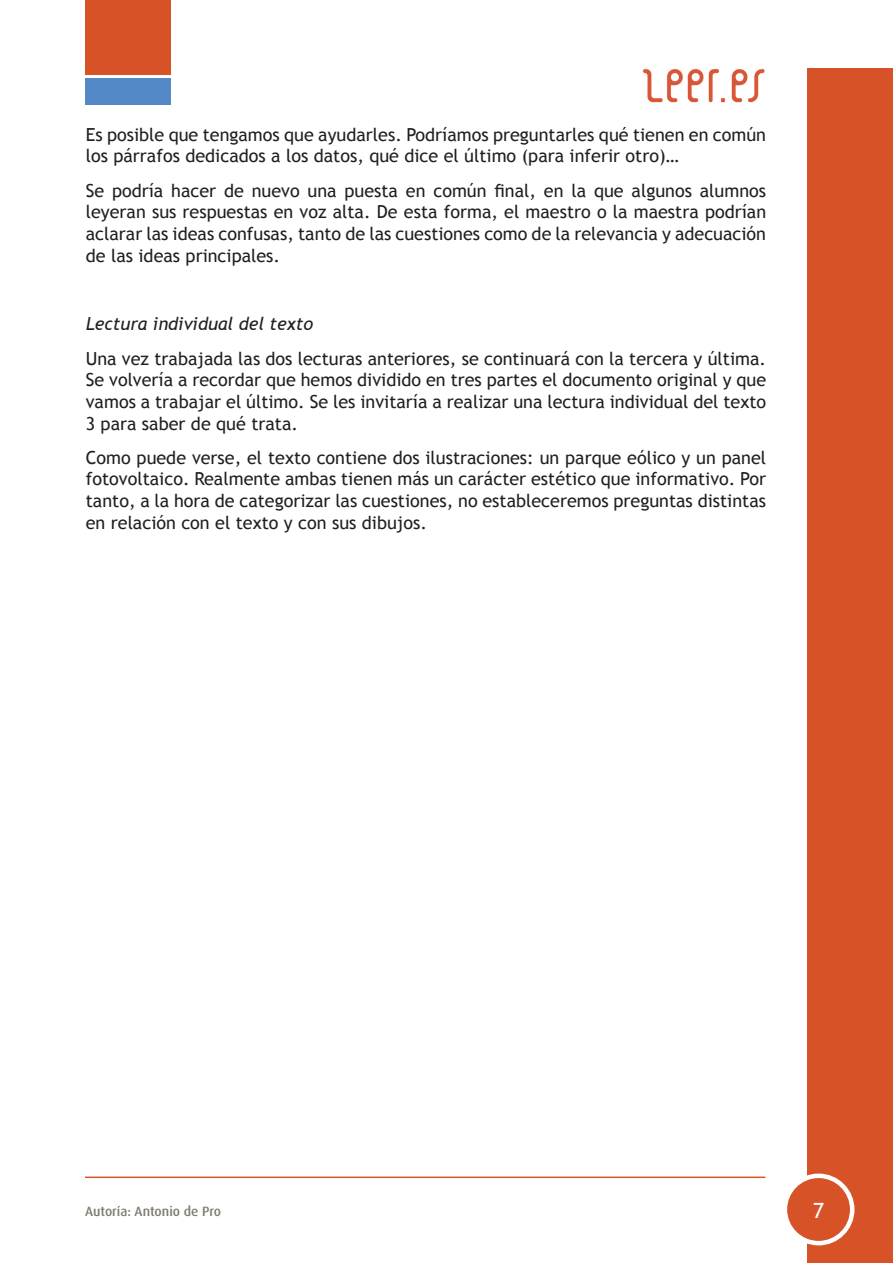
<style>
.page{position:relative;width:893px;height:1263px;background:#fff}
.page>*{position:absolute;margin:0;border:0;box-sizing:border-box;transform-origin:0 0}
.t1{font:21px "Trebuchet MS";color:#fff}
.t2{font:18px/21.6px "Trebuchet MS";color:#231f20;text-align:justify}
.t3{font:italic 18px "Trebuchet MS";color:#231f20}
.t4{font:500 13.5px "Dax";color:#7f7b72}
</style>
<div class="page">
<div style="left:85px;top:0;width:85px;height:74px;background:#d75327"></div>
<div style="left:85px;top:78px;width:85px;height:27px;background:#5389c7"></div>
<hr style="left:85px;top:1176px;width:680px;height:2px;background:#d75327">
<div style="left:808px;top:68px;width:85px;height:1195px;background:#d75327"></div>
<div style="left:785px;top:1176px;width:67px;height:67px;background:#d75327;border-radius:50%"></div>
<div style="left:783px;top:1173px;width:71px;height:72px;border:4px solid #fff;border-radius:50%"></div>
<img style="left:642px;top:68px;width:123px;height:35px">
<p class="t2" style="left:86px;top:124px;width:682px">Es posible que tengamos que ayudarles. Podríamos preguntarles qué tienen en común los párrafos dedicados a los datos, qué dice el último (para inferir otro)…</p>
<p class="t2" style="left:86px;top:180px;width:682px">Se podría hacer de nuevo una puesta en común final, en la que algunos alumnos leyeran sus respuestas en voz alta. De esta forma, el maestro o la maestra podrían aclarar las ideas confusas, tanto de las cuestiones como de la relevancia y adecuación de las ideas principales.</p>
<p class="t3" style="left:86px;top:313px;width:229px">Lectura individual del texto</p>
<p class="t2" style="left:86px;top:348px;width:682px">Una vez trabajada las dos lecturas anteriores, se continuará con la tercera y última.<br>Se volvería a recordar que hemos dividido en tres partes el documento original y que vamos a trabajar el último. Se les invitaría a realizar una lectura individual del texto 3 para saber de qué trata.</p>
<p class="t2" style="left:86px;top:447px;width:682px">Como puede verse, el texto contiene dos ilustraciones: un parque eólico y un panel fotovoltaico. Realmente ambas tienen más un carácter estético que informativo. Por tanto, a la hora de categorizar las cuestiones, no estableceremos preguntas distintas en relación con el texto y con sus dibujos.</p>
<p class="t4" style="left:85px;top:1204px;width:138px">Autoría: Antonio de Pro</p>
<p class="t1" style="left:813px;top:1198px;width:13px">7</p>
</div>
